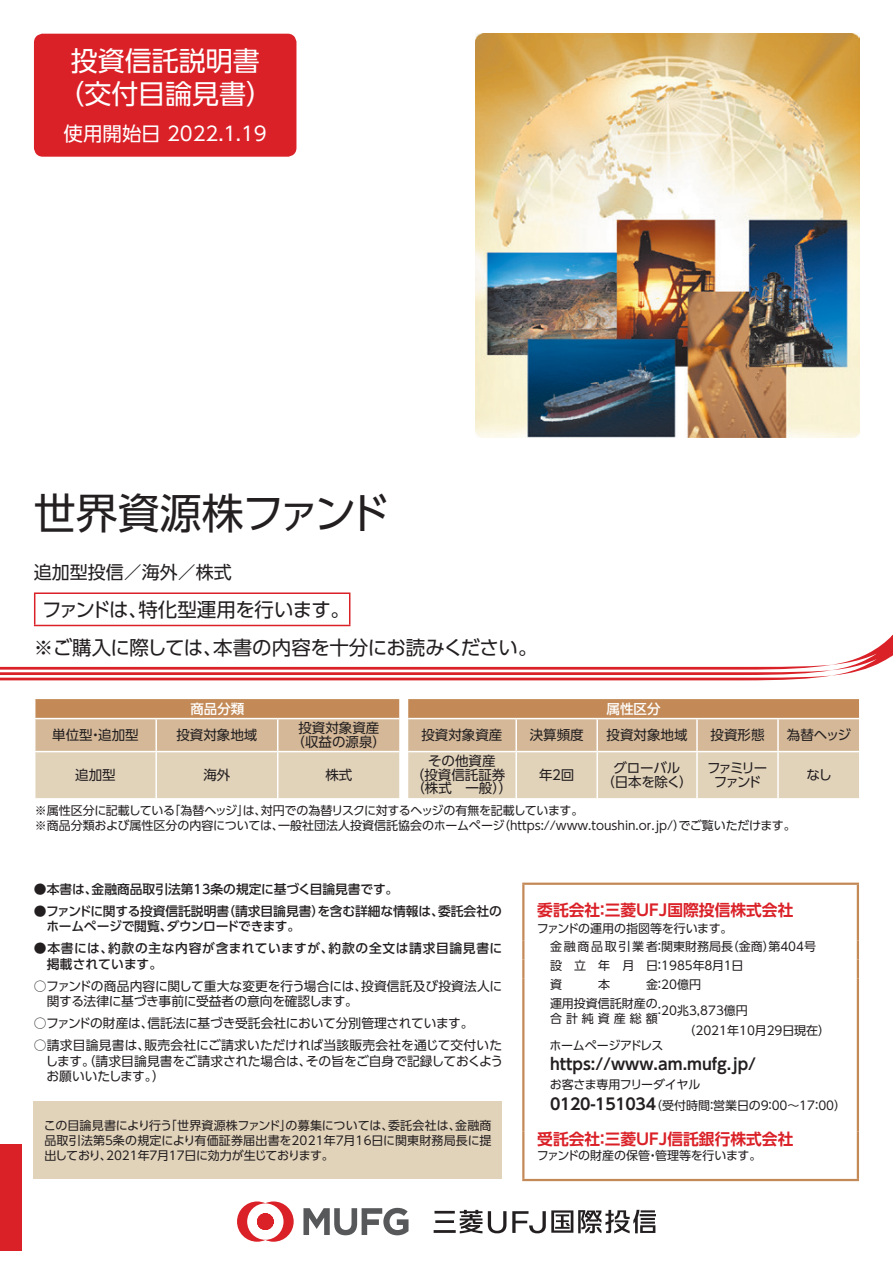
<style>
.page{position:relative;width:893px;height:1263px;background:#fff}
.page>*{position:absolute;margin:0;border:0;box-sizing:border-box;transform-origin:0 0}
.t1{font:42px "UD Shin Go Pro";letter-spacing:-.02em;color:#231f20}
.t2{font:27px/33px "UD Shin Go Pro";color:#fff;text-align:center}
.t3{font:19.5px/37.8px "UD Shin Go Pro";letter-spacing:-.025em;color:#231f20}
.t4{font:19.5px "UD Shin Go Pro";color:#fff}
.t5{font:18px "UD Shin Go Pro";color:#231f20}
.t6{font:700 15.75px "UD Shin Go Pro De";color:#da2128}
.t7{font:700 15.75px "UD Shin Go Pro De";color:#231f20}
.t8{font:13.5px/13.5px "UD Shin Go Pro";color:#231f20;text-align:center}
.t9{font:13.5px/13.5px "UD Shin Go Pro";letter-spacing:-.02em;color:#231f20;text-align:center}
.t10{font:13.5px/13.5px "UD Shin Go Pro";letter-spacing:-.145em;color:#231f20;text-align:center}
.t11{font:500 13.5px "UD Shin Go Pro";color:#fff}
.t12{font:12.75px/15.8px "UD Shin Go Pro";letter-spacing:-.01em;color:#231f20}
.t13{font:500 12.75px/15.8px "UD Shin Go Pro";color:#231f20}
.t14{font:500 12.75px/15.8px "UD Shin Go Pro";letter-spacing:.045em;color:#231f20}
.t15{font:12px/18.8px "UD Shin Go Pro";color:#231f20}
.t16{font:12px "UD Shin Go Pro";letter-spacing:-.03em;color:#231f20}
.t17{font:12px "UD Shin Go Pro";letter-spacing:.335em;color:#231f20}
.s1{font-family:"UD Shin Go Pro De";font-weight:700;font-size:15.75px}
</style>
<div class="page">
<svg style="left:0;top:621px;width:893px;height:59px"></svg>
<hr style="left:34px;top:592px;width:316px;height:2px;background:#da2128">
<hr style="left:34px;top:594px;width:1px;height:31px;background:#da2128">
<hr style="left:349px;top:594px;width:1px;height:31px;background:#da2128">
<hr style="left:34px;top:625px;width:316px;height:1px;background:#da2128">
<svg style="left:35px;top:699px;width:824px;height:99px;background:#d8bea0"></svg>
<div style="left:34px;top:1101px;width:468px;height:78px;background:#e1d2ba"></div>
<hr style="left:522px;top:882px;width:337px;height:3px;background:#c38a57">
<hr style="left:522px;top:885px;width:2px;height:56px;background:#c38a57">
<hr style="left:857px;top:885px;width:2px;height:56px;background:#c38a57">
<svg style="left:522px;top:941px;width:2px;height:56px"></svg>
<svg style="left:857px;top:941px;width:2px;height:56px"></svg>
<hr style="left:522px;top:997px;width:2px;height:27px;background:#c38a57">
<hr style="left:857px;top:997px;width:2px;height:27px;background:#c38a57">
<svg style="left:522px;top:1024px;width:2px;height:15px"></svg>
<svg style="left:857px;top:1024px;width:2px;height:15px"></svg>
<hr style="left:522px;top:1039px;width:2px;height:92px;background:#c38a57">
<hr style="left:857px;top:1039px;width:2px;height:92px;background:#c38a57">
<hr style="left:522px;top:1131px;width:2px;height:48px;background:#c38a57">
<hr style="left:857px;top:1131px;width:2px;height:48px;background:#c38a57">
<hr style="left:522px;top:1179px;width:337px;height:2px;background:#c38a57">
<img style="left:476px;top:34px;width:383px;height:404px">
<div style="left:35px;top:35px;width:260px;height:120px;background:#da2128;border-radius:8px"></div>
<div style="left:34px;top:34px;width:262px;height:123px;border:3px solid #da2128;border-radius:8px"></div>
<div style="left:0;top:1144px;width:21px;height:107px;background:#da2128"></div>
<svg style="left:303px;top:1208px;width:105px;height:27px"></svg>
<svg style="left:237px;top:1201px;width:57px;height:41px"></svg>
<hr style="left:435px;top:1220px;width:19px;height:3px;background:#231f20">
<hr style="left:434px;top:1230px;width:22px;height:3px;background:#231f20">
<hr style="left:434px;top:1211px;width:21px;height:2px;background:#231f20">
<svg style="left:460px;top:1210px;width:22px;height:23px"></svg>
<svg style="left:488px;top:1210px;width:168px;height:23px"></svg>
<h2 class="t2" style="left:57px;top:43px;width:217px">投資信託説明書（交付目論見書）</h2>
<h3 class="t4" style="left:64px;top:118px;width:205px">使用開始日 2022.１.19</h3>
<h1 class="t1" style="left:34px;top:479px;width:358px">世界資源株ファンド</h1>
<h3 class="t5" style="left:34px;top:558px;width:199px">追加型投信／海外／株式</h3>
<h3 class="t3" style="left:34px;top:590px;width:505px;text-indent:8px">ファンドは、特化型運用を行います。<br>※ご購入に際しては、本書の内容を十分にお読みください。</h3>
<p class="t11" style="left:190px;top:698px;width:55px">商品分類</p>
<p class="t11" style="left:607px;top:698px;width:55px">属性区分</p>
<p class="t8" style="left:52px;top:728px;width:88px">単位型・追加型</p>
<p class="t8" style="left:176px;top:728px;width:82px">投資対象地域</p>
<p class="t8" style="left:292px;top:721px;width:96px">投資対象資産（収益の源泉）</p>
<p class="t8" style="left:421px;top:728px;width:82px">投資対象資産</p>
<p class="t8" style="left:530px;top:728px;width:55px">決算頻度</p>
<p class="t8" style="left:607px;top:728px;width:82px">投資対象地域</p>
<p class="t8" style="left:710px;top:728px;width:55px">投資形態</p>
<p class="t8" style="left:787px;top:728px;width:66px">為替ヘッジ</p>
<p class="t8" style="left:75px;top:768px;width:42px">追加型</p>
<p class="t8" style="left:203px;top:768px;width:28px">海外</p>
<p class="t8" style="left:325px;top:768px;width:28px">株式</p>
<p class="t8" style="left:411px;top:754px;width:103px">その他資産<br>（投資信託証券（株式　一般））</p>
<p class="t8" style="left:539px;top:768px;width:37px">年２回</p>
<p class="t9" style="left:602px;top:761px;width:93px">グローバル<br>（日本を除く）</p>
<p class="t10" style="left:707px;top:761px;width:62px">ファミリーファンド</p>
<p class="t8" style="left:806px;top:768px;width:27px">なし</p>
<p class="t15" style="left:35px;top:803px;width:762px;line-height:15px">※属性区分に記載している「為替ヘッジ」は、対円での為替リスクに対するヘッジの有無を記載しています。<br>※商品分類および属性区分の内容については、一般社団法人投資信託協会のホームページ（https://www.toushin.or.jp/）でご覧いただけます。</p>
<p class="t13" style="left:34px;top:881px;width:366px">●本書は、金融商品取引法第13条の規定に基づく目論見書です。</p>
<p class="t13" style="left:46px;top:902px;width:457px;text-indent:-12px">●ファンドに関する投資信託説明書（請求目論見書）を含む詳細な情報は、委託会社のホームページで閲覧、ダウンロードできます。</p>
<p class="t14" style="left:47px;top:940px;width:457px;text-indent:-13px">●本書には、約款の主な内容が含まれていますが、約款の全文は請求目論見書に掲載されています。</p>
<p class="t12" style="left:47px;top:977px;width:457px;text-indent:-13px">○ファンドの商品内容に関して重大な変更を行う場合には、投資信託及び投資法人に関する法律に基づき事前に受益者の意向を確認します。</p>
<p class="t12" style="left:34px;top:1015px;width:441px">○ファンドの財産は、信託法に基づき受託会社において分別管理されています。</p>
<p class="t12" style="left:45px;top:1037px;width:459px;text-align:justify;text-indent:-12px">○請求目論見書は、販売会社にご請求いただければ当該販売会社を通じて交付いたします。（請求目論見書をご請求された場合は、その旨をご自身で記録しておくようお願いいたします。）</p>
<p class="t15" style="left:44px;top:1117px;width:449px;line-height:15px;text-align:justify">この目論見書により行う「世界資源株ファンド」の募集については、委託会社は、金融商品取引法第５条の規定により有価証券届出書を2021年７月16日に関東財務局長に提出しており、2021年７月17日に効力が生じております。</p>
<h3 class="t6" style="left:537px;top:897px;width:258px">委託会社：三菱ＵＦＪ国際投信株式会社</h3>
<p class="t15" style="left:550px;top:918px;width:268px;text-indent:-13px">ファンドの運用の指図等を行います。<br>金融商品取引業者：関東財務局長（金商）第404号設 立 年 月 日：1985年８月１日<br>資</p>
<p class="t15" style="left:550px;top:974px;width:153px;text-indent:96px">金：20億円運用投資信託財産の</p>
<p class="t17" style="left:550px;top:1008px;width:109px">合計純資産総額</p>
<p class="t15" style="left:683px;top:1000px;width:148px;line-height:19.5px;text-indent:-30px">：20兆3,873億円<br>（2021年10月29日現在）</p>
<p class="t16" style="left:550px;top:1035px;width:115px">ホームページアドレス</p>
<h3 class="t7" style="left:550px;top:1051px;width:208px">https://www.am.mufg.jp/</h3>
<p class="t15" style="left:550px;top:1074px;width:298px;line-height:21px">お客さま専用フリーダイヤル<br><span class="s1">0120-151034</span>（受付時間：営業日の９：00～17：00）</p>
<h3 class="t6" style="left:537px;top:1126px;width:258px">受託会社：三菱ＵＦＪ信託銀行株式会社</h3>
<p class="t15" style="left:537px;top:1145px;width:226px">ファンドの財産の保管・管理等を行います。</p>
<p class="t15" style="left:598px;top:974px;width:13px">本</p>
</div>
